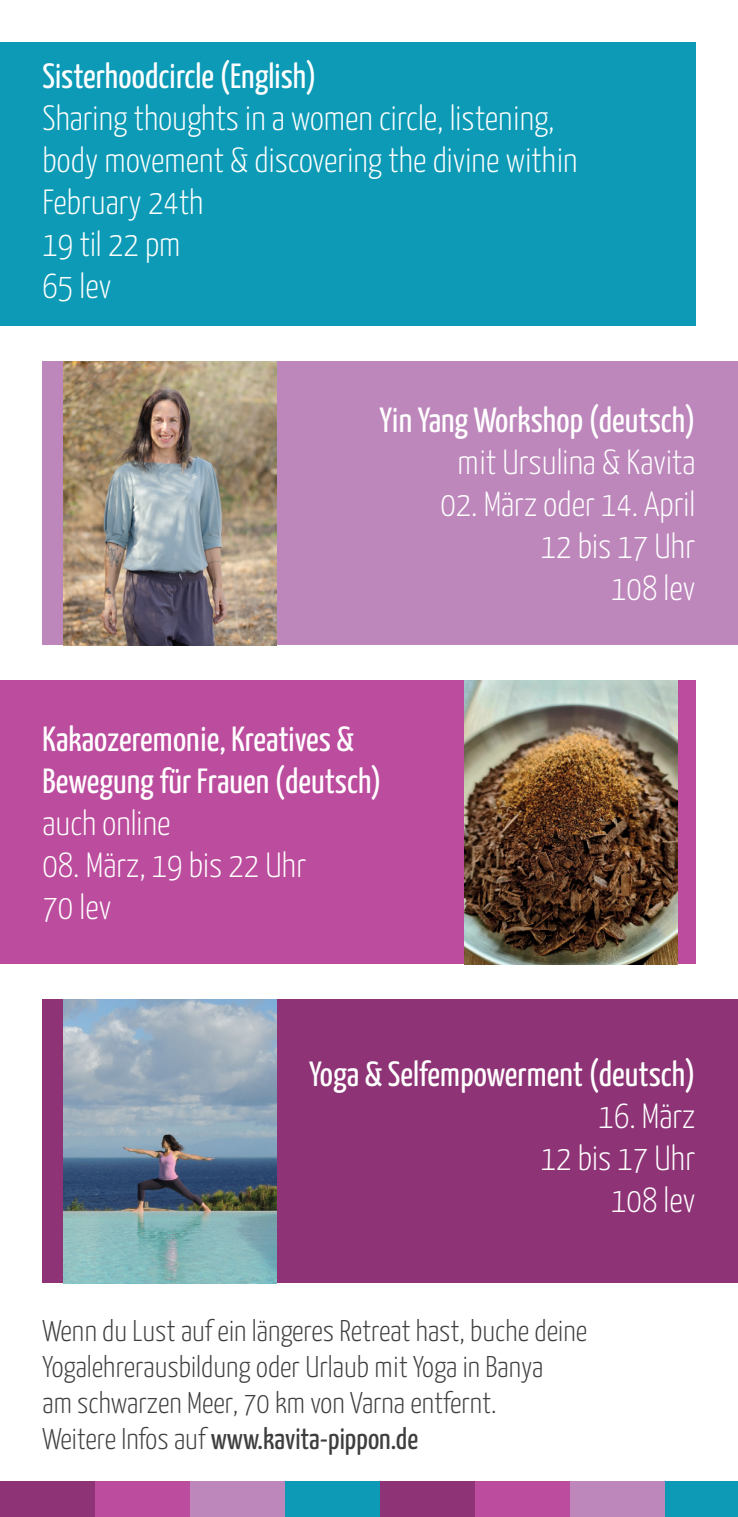
<style>
.page{position:relative;width:738px;height:1517px;background:#fff}
.page>*{position:absolute;margin:0;border:0;box-sizing:border-box;transform-origin:0 0}
.t1{font:300 35px/42px "Yanone Kaffeesatz";color:#fff}
.t2{font:35px/42px "Yanone Kaffeesatz";color:#fff}
.t3{font:300 30px/36px "Yanone Kaffeesatz";color:#3e3e3f}
.s1{font-weight:400}
.s2{font-weight:300}
</style>
<div class="page">
<div style="left:43px;top:999px;width:694px;height:284px;background:#8e3476"></div>
<div style="left:0;top:43px;width:694px;height:283px;background:#0c9ab6"></div>
<div style="left:0;top:680px;width:694px;height:284px;background:#bc4c9d"></div>
<div style="left:43px;top:361px;width:694px;height:284px;background:#bd87bb"></div>
<img style="left:63px;top:361px;width:213px;height:284px">
<img style="left:464px;top:680px;width:213px;height:284px">
<img style="left:63px;top:999px;width:213px;height:284px">
<div style="left:0;top:1481px;width:95px;height:36px;background:#8e3476"></div>
<div style="left:95px;top:1481px;width:95px;height:36px;background:#bc4c9d"></div>
<div style="left:190px;top:1481px;width:95px;height:36px;background:#bd87bb"></div>
<div style="left:285px;top:1481px;width:95px;height:36px;background:#0c9ab6"></div>
<div style="left:380px;top:1481px;width:95px;height:36px;background:#8e3476"></div>
<div style="left:475px;top:1481px;width:95px;height:36px;background:#bc4c9d"></div>
<div style="left:570px;top:1481px;width:95px;height:36px;background:#bd87bb"></div>
<div style="left:665px;top:1481px;width:72px;height:36px;background:#0c9ab6"></div>
<p class="t1" style="left:43px;top:55px;width:536px"><span class="s1">Sisterhoodcircle (English)<br></span>Sharing thoughts in a women circle, listening, body movement &amp; discovering the divine within</p>
<p class="t1" style="left:43px;top:181px;width:162px">February 24th</p>
<p class="t1" style="left:43px;top:223px;width:139px">19 til 22 pm</p>
<p class="t1" style="left:43px;top:265px;width:70px">65 lev</p>
<p class="t2" style="left:379px;top:399px;width:317px">Yin Yang Workshop (deutsch)</p>
<p class="t1" style="left:457px;top:441px;width:239px">mit Ursulina &amp; Kavita</p>
<p class="t1" style="left:440px;top:483px;width:256px">02. März oder 14. April</p>
<p class="t1" style="left:540px;top:525px;width:156px">12 bis 17 Uhr</p>
<p class="t1" style="left:610px;top:567px;width:86px">108 lev</p>
<p class="t2" style="left:43px;top:718px;width:340px">Kakaozeremonie, Kreatives &amp;<br>Bewegung für Frauen (deutsch) <span class="s2">auch online</span></p>
<p class="t1" style="left:43px;top:844px;width:265px">08. März, 19 bis 22 Uhr<br>70 lev</p>
<p class="t2" style="left:309px;top:1052px;width:387px">Yoga &amp; Selfempowerment (deutsch)</p>
<p class="t1" style="left:598px;top:1094px;width:98px">16. März</p>
<p class="t1" style="left:540px;top:1136px;width:156px">12 bis 17 Uhr</p>
<p class="t1" style="left:610px;top:1178px;width:86px">108 lev</p>
<p class="t3" style="left:43px;top:1312px;width:546px">Wenn du Lust auf ein längeres Retreat hast, buche deine Yogalehrerausbildung oder Urlaub mit Yoga in Banya<br>am schwarzen Meer, 70 km von Varna entfernt.<br>Weitere Infos auf <span class="s1">www.kavita-pippon.de</span></p>
</div>
